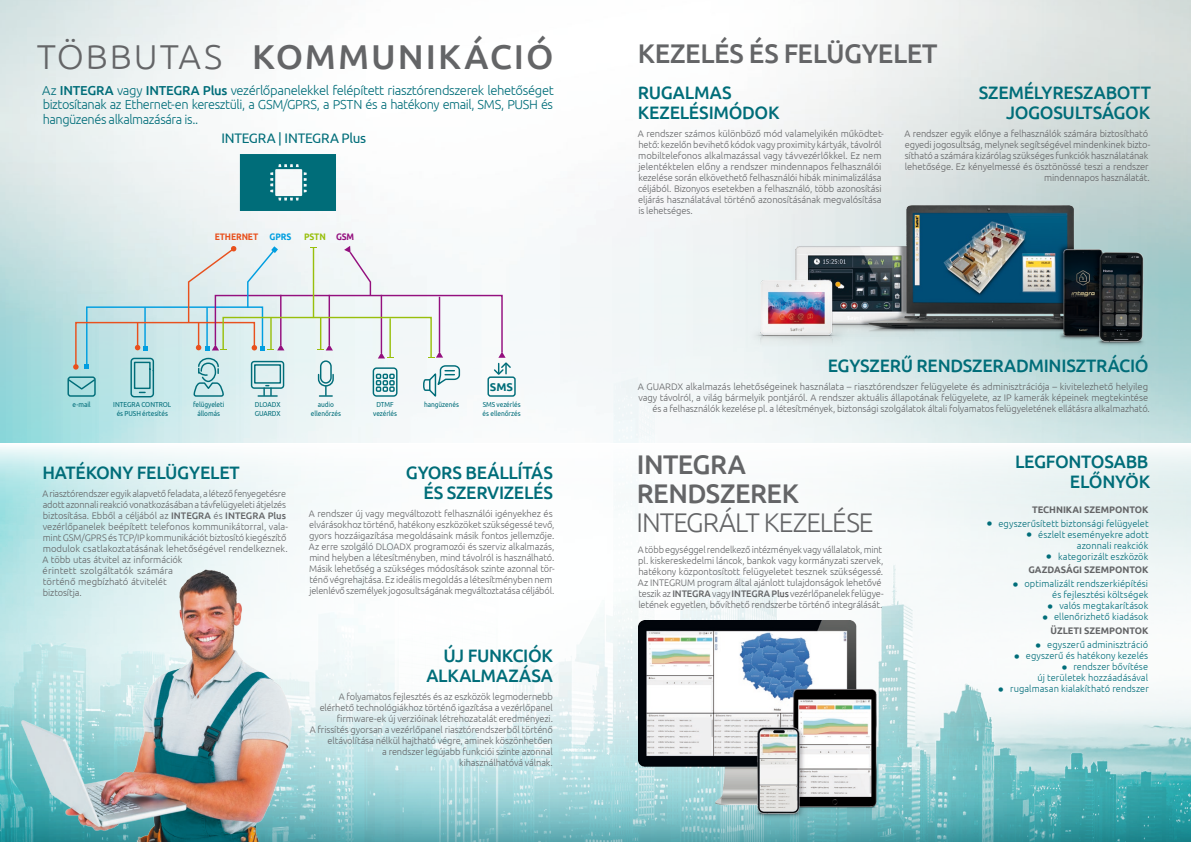
<style>
.page{position:relative;width:1191px;height:842px;background:#fff}
.page>*{position:absolute;margin:0;border:0;box-sizing:border-box;transform-origin:0 0}
.t1{font:500 34.5px "Ubuntu";letter-spacing:.055em;color:#646567}
.t2{font:500 27px/29px "Ubuntu";letter-spacing:-.015em;color:#646567}
.t3{font:300 27px "Ubuntu";letter-spacing:-.04em;color:#646567}
.t4{font:500 18px/20px "Ubuntu";letter-spacing:-.015em;color:#006d79;text-align:right}
.t5{font:13.8px "Ubuntu";letter-spacing:-.015em;color:#006d79}
.t6{font:300 13px/14.5px "Ubuntu";letter-spacing:-.035em;color:#006d79;text-align:justify}
.t7{font:700 11.3px "Ubuntu";color:#006d79}
.t8{font:300 9.5px/11px "Ubuntu";letter-spacing:-.01em;color:#646567}
.t9{font:300 9.5px/11px "Ubuntu";letter-spacing:-.01em;color:#646567;scale:.96 1}
.t10{font:300 9.5px/11px "Ubuntu";letter-spacing:.005em;color:#006d79;text-align:right}
.t11{font:700 9.5px "Ubuntu";letter-spacing:-.005em;color:#646567}
.t12{font:700 9.4px "Ubuntu";letter-spacing:-.015em;color:#e8511e;scale:.9 1}
.t13{font:700 9.4px "Ubuntu";letter-spacing:-.015em;color:#98bf0c;scale:.9 1}
.t14{font:7.3px/8.7px "Ubuntu";letter-spacing:-.01em;color:#006d79;text-align:center;scale:.9 1}
.s1{font-weight:300}
.s2{font-weight:500}
.s3{color:#009ee0}
.s4{color:#94107e}
.s5{font-weight:700;font-size:15.2px}
.s6{font-weight:700;color:#646567}
</style>
<div class="page">
<img style="left:0;top:151px;width:1191px;height:599px">
<div style="left:487px;top:376px;width:29px;height:21px;border:1px solid #006d79;border-radius:2px"></div>
<svg style="left:67px;top:246px;width:445px;height:169px"></svg>
<svg style="left:240px;top:154px;width:96px;height:57px;background:#26828c"></svg>
<svg style="left:0;top:443px;width:595px;height:99px;fill:#f6fafb"></svg>
<svg style="left:302px;top:750px;width:293px;height:92px;background:#99cfd4"></svg>
<img style="left:0;top:563px;width:302px;height:279px">
<svg style="left:595px;top:706px;width:596px;height:44px;background:#cae4e5"></svg>
<div style="left:595px;top:443px;width:596px;height:99px;background:linear-gradient(to right,#fff,#e8f2f2)"></div>
<svg style="left:595px;top:750px;width:596px;height:92px;background:#68b7bc"></svg>
<img style="left:749px;top:206px;width:399px;height:143px">
<img style="left:638px;top:620px;width:244px;height:200px">
<h1 class="t1" style="left:37px;top:35px;width:518px"><span class="s1">TÖBBUTAS</span> KOMMUNIKÁCIÓ</h1>
<h3 class="t6" style="left:42px;top:83px;width:513px">Az <span class="s2">INTEGRA</span> vagy <span class="s2">INTEGRA Plus</span> vezérlőpanelekkel felépített riasztórendszerek lehetőséget biztosítanak az Ethernet-en keresztüli, a GSM/GPRS, a PSTN és a hatékony email, SMS, PUSH és hangüzenés alkalmazására is..</h3>
<h3 class="t5" style="left:221px;top:130px;width:146px">INTEGRA | INTEGRA Plus</h3>
<p class="t12" style="left:215px;top:231px;width:86px">ETHERNET <span class="s3">GPRS</span></p>
<p class="t13" style="left:304px;top:231px;width:57px">PSTN <span class="s4">GSM</span></p>
<p class="t7" style="left:490px;top:380px;width:25px">SMS</p>
<p class="t14" style="left:73px;top:400px;width:22px">e-mail</p>
<p class="t14" style="left:113px;top:400px;width:66px">INTEGRA CONTROL és PUSH értesítés</p>
<p class="t14" style="left:318px;top:400px;width:20px">audio</p>
<p class="t14" style="left:424px;top:400px;width:40px">hangüzenés</p>
<p class="t14" style="left:193px;top:400px;width:36px">felügyeleti állomás</p>
<p class="t14" style="left:311px;top:409px;width:35px">ellenőrzés</p>
<p class="t14" style="left:373px;top:400px;width:28px">DTMF vezérlés</p>
<p class="t14" style="left:482px;top:400px;width:44px;text-align:left">SMS vezérlés és ellenőrzés</p>
<p class="t14" style="left:255px;top:400px;width:30px;text-align:left">DLOADX<br>GUARDX</p>
<h3 class="t4" style="left:42px;top:462px;width:199px">HATÉKONY FELÜGYELET</h3>
<p class="t9" style="left:42px;top:488px;width:258px">A riasztórendszer egyik alapvető feladata, a létező fenyegetésre adott azonnali reakció vonatkozásában a távfelügyeleti átjelzés biztosítása. Ebből a céljából az <span class="s2">INTEGRA</span> és <span class="s2">INTEGRA Plus </span>vezérlőpanelek beépített telefonos kommunikátorral, vala&shy;mint GSM/GPRS és TCP/IP kommunikációt biztosító kiegészítő modulok csatlakoztatásának lehetőségével rendelkeznek.<br>A több utas átvitel az információk<br>érintett szolgáltatók számára<br>történő megbízható átvitelét<br>biztosítja.</p>
<h3 class="t4" style="left:406px;top:462px;width:149px">GYORS BEÁLLÍTÁS<br>ÉS SZERVIZELÉS</h3>
<p class="t8" style="left:309px;top:508px;width:247px">A rendszer új vagy megváltozott felhasználói igényekhez és elvárásokhoz történő, hatékony eszközöket szükségessé tevő, gyors hozzáigazítása megoldásaink másik fontos jellemzője.<br>Az erre szolgáló DLOADX programozói és szerviz alkalmazás, mind helyben a létesítményben, mind távolról is használható.<br>Másik lehetőség a szükséges módosítások szinte azonnal tör&shy;ténő végrehajtása. Ez ideális megoldás a létesítményben nem jelenlévő személyek jogosultságának megváltoztatása céljából.</p>
<h3 class="t4" style="left:426px;top:645px;width:128px">ÚJ FUNKCIÓK<br>ALKALMAZÁSA</h3>
<p class="t8" style="left:310px;top:691px;width:245px;text-align:right">A folyamatos fejlesztés és az eszközök legmodernebb elérhető technológiákhoz történő igazítása a vezérlőpanel firmware-ek új verzióinak létrehozatalát eredményezi.<br>A frissítés gyorsan a vezérlőpanel riasztórendszerből történő eltávolítása nélkül hajtható végre, aminek köszönhetően<br>a rendszer legújabb funkciói szinte azonnal<br>kihasználhatóvá válnak.</p>
<h2 class="t2" style="left:638px;top:38px;width:301px">KEZELÉS ÉS FELÜGYELET</h2>
<h3 class="t4" style="left:638px;top:82px;width:143px;text-align:left">RUGALMAS<br>KEZELÉSIMÓDOK</h3>
<p class="t8" style="left:638px;top:128px;width:247px">A rendszer számos különböző mód valamelyikén működtet&shy;hető: kezelőn bevihető kódok vagy proximity kártyák, távolról mobiltelefonos alkalmazással vagy távvezérlőkkel. Ez nem jelentéktelen előny a rendszer mindennapos felhasználói kezelése során elkövethető felhasználói hibák minimalizálása céljából. Bizonyos esetekben a felhasználó, több azonosítási eljárás használatával történő azonosításának megvalósítása is lehetséges.</p>
<h3 class="t4" style="left:978px;top:82px;width:174px">SZEMÉLYRESZABOTT<br>JOGOSULTSÁGOK</h3>
<p class="t8" style="left:904px;top:128px;width:247px;text-align:right">A rendszer egyik előnye a felhasználók számára biztosítható egyedi jogosultság, melynek segítségével mindenkinek bizto&shy;sítható a számára kizárólag szükséges funkciók használatának lehetősége. Ez kényelmessé és ösztönössé teszi a rendszer mindennapos használatát.</p>
<h3 class="t4" style="left:828px;top:355px;width:322px">EGYSZERŰ RENDSZERADMINISZTRÁCIÓ</h3>
<p class="t8" style="left:638px;top:381px;width:513px;text-align:right">A GUARDX alkalmazás lehetőségeinek használata – riasztórendszer felügyelete és adminisztrációja – kivitelezhető helyileg vagy távolról, a világ bármelyik pontjáról. A rendszer aktuális állapotának felügyelete, az IP kamerák képeinek megtekintése és a felhasználók kezelése pl. a létesítmények, biztonsági szolgálatok általi folyamatos felügyeletének ellátásra alkalmazható.</p>
<h2 class="t2" style="left:637px;top:449px;width:164px">INTEGRA<br>RENDSZEREK</h2>
<h2 class="t3" style="left:636px;top:506px;width:238px">INTEGRÁLT KEZELÉSE</h2>
<p class="t8" style="left:638px;top:544px;width:247px">A több egységgel rendelkező intézmények vagy vállalatok, mint pl. kiskereskedelmi láncok, bankok vagy kormányzati szervek, hatékony központosított felügyeletet tesznek szükségessé.<br>Az INTEGRUM program által ajánlott tulajdonságok lehetővé teszik az <span class="s2">INTEGRA</span> vagy <span class="s2">INTEGRA Plus</span> vezérlőpanelek felügye&shy;letének egyetlen, bővíthető rendszerbe történő integrálását.</p>
<h3 class="t4" style="left:1015px;top:450px;width:137px">LEGFONTOSABB<br>ELŐNYÖK</h3>
<p class="t11" style="left:1032px;top:503px;width:118px">TECHNIKAI SZEMPONTOK</p>
<p class="t10" style="left:986px;top:517px;width:163px"><span class="s5">•</span> egyszerűsített biztonsági felügyelet</p>
<p class="t10" style="left:1026px;top:528px;width:124px"><span class="s5">•</span> észlelt eseményekre adott azonnali reakciók</p>
<p class="t10" style="left:1028px;top:549px;width:122px;line-height:13.8px"><span class="s5">•</span> kategorizált eszközök<br><span class="s6">GAZDASÁGI SZEMPONTOK</span></p>
<p class="t10" style="left:1012px;top:578px;width:137px"><span class="s5">•</span> optimalizált rendszerkiépítési és fejlesztési költségek</p>
<p class="t10" style="left:1047px;top:600px;width:102px"><span class="s5">•</span> valós megtakarítások</p>
<p class="t10" style="left:1042px;top:610px;width:108px;line-height:13.8px"><span class="s5">•</span> ellenőrizhető kiadások<br><span class="s6">ÜZLETI SZEMPONTOK</span></p>
<p class="t10" style="left:1035px;top:639px;width:114px"><span class="s5">•</span> egyszerű adminisztráció</p>
<p class="t10" style="left:1014px;top:650px;width:136px"><span class="s5">•</span> egyszerű és hatékony kezelés</p>
<p class="t10" style="left:1037px;top:661px;width:112px"><span class="s5">•</span> rendszer bővítése<br>új területek hozzáadásával</p>
<p class="t10" style="left:998px;top:683px;width:152px"><span class="s5">•</span> rugalmasan kialakítható rendszer</p>
</div>
